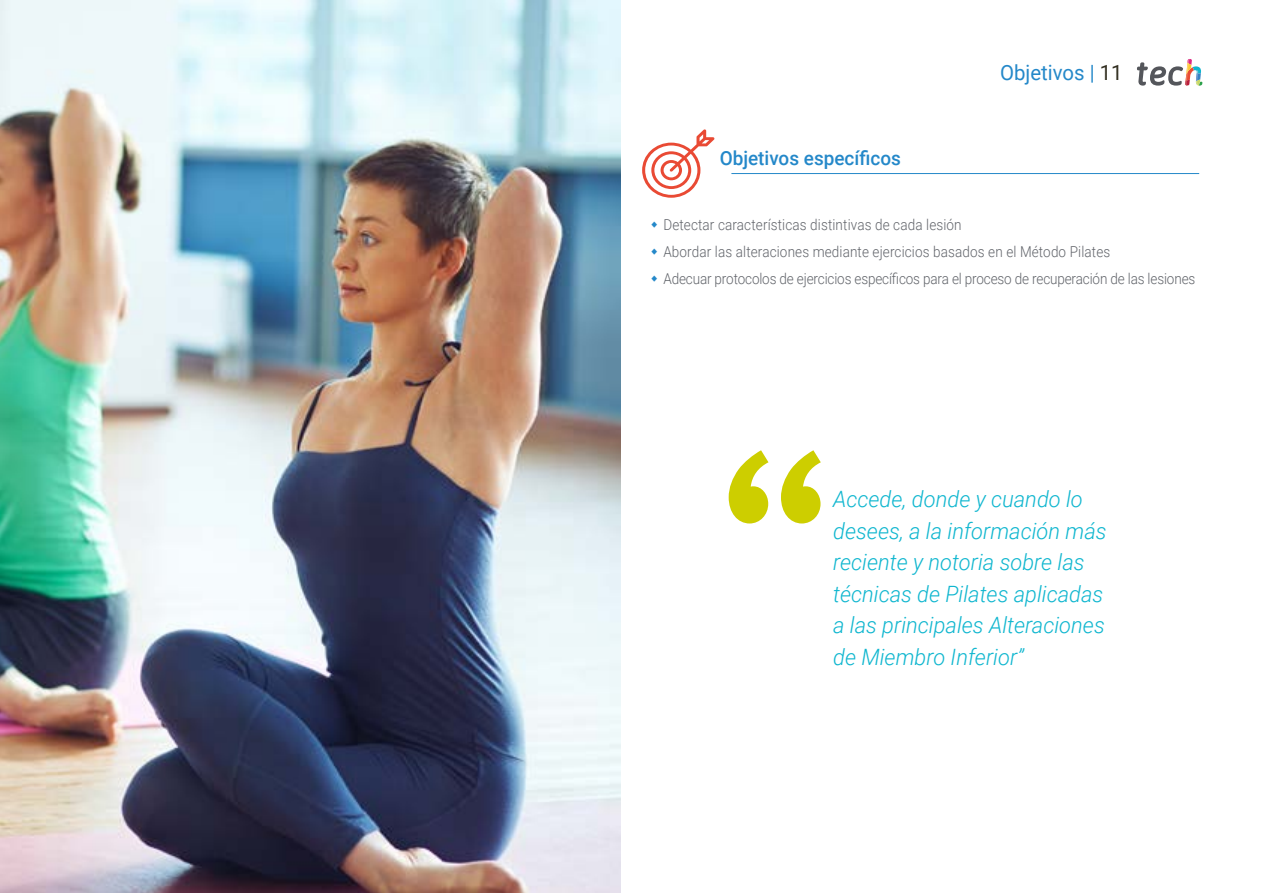
<style>
.page{position:relative;width:1263px;height:893px;background:#fff}
.page>*{position:absolute;margin:0;border:0;box-sizing:border-box;transform-origin:0 0}
.t1{font:italic 300 22.5px/31.5px "Roboto";color:#0fb6cf}
.t2{font:21px "Roboto";color:#2488c9}
.t3{font:500 19.5px "Roboto";color:#2488c9}
.t4{font:300 15px/26.7px "Roboto";letter-spacing:.01em;color:#61646a;scale:.9 1}
.s1{color:#312e20}
</style>
<div class="page">
<hr style="left:731px;top:173px;width:468px;height:1px;background:#2488c9">
<svg style="left:642px;top:129px;width:72px;height:69px"></svg>
<img style="left:0;top:0;width:621px;height:893px">
<svg style="left:1137px;top:59px;width:65px;height:27px"></svg>
<svg style="left:729px;top:450px;width:92px;height:73px"></svg>
<h3 class="t3" style="left:720px;top:144px;width:183px">Objetivos específicos</h3>
<h2 class="t2" style="left:1000px;top:57px;width:124px">Objetivos | <span class="s1">11</span></h2>
<p class="t4" style="left:663px;top:211px;width:592px">Detectar características distintivas de cada lesión<br>Abordar las alteraciones mediante ejercicios basados en el Método Pilates<br>Adecuar protocolos de ejercicios específicos para el proceso de recuperación de las lesiones</p>
<h1 class="t1" style="left:833px;top:483px;width:275px">Accede, donde y cuando lo desees, a la información más reciente y notoria sobre las técnicas de Pilates aplicadas a las principales Alteraciones de Miembro Inferior”</h1>
</div>
